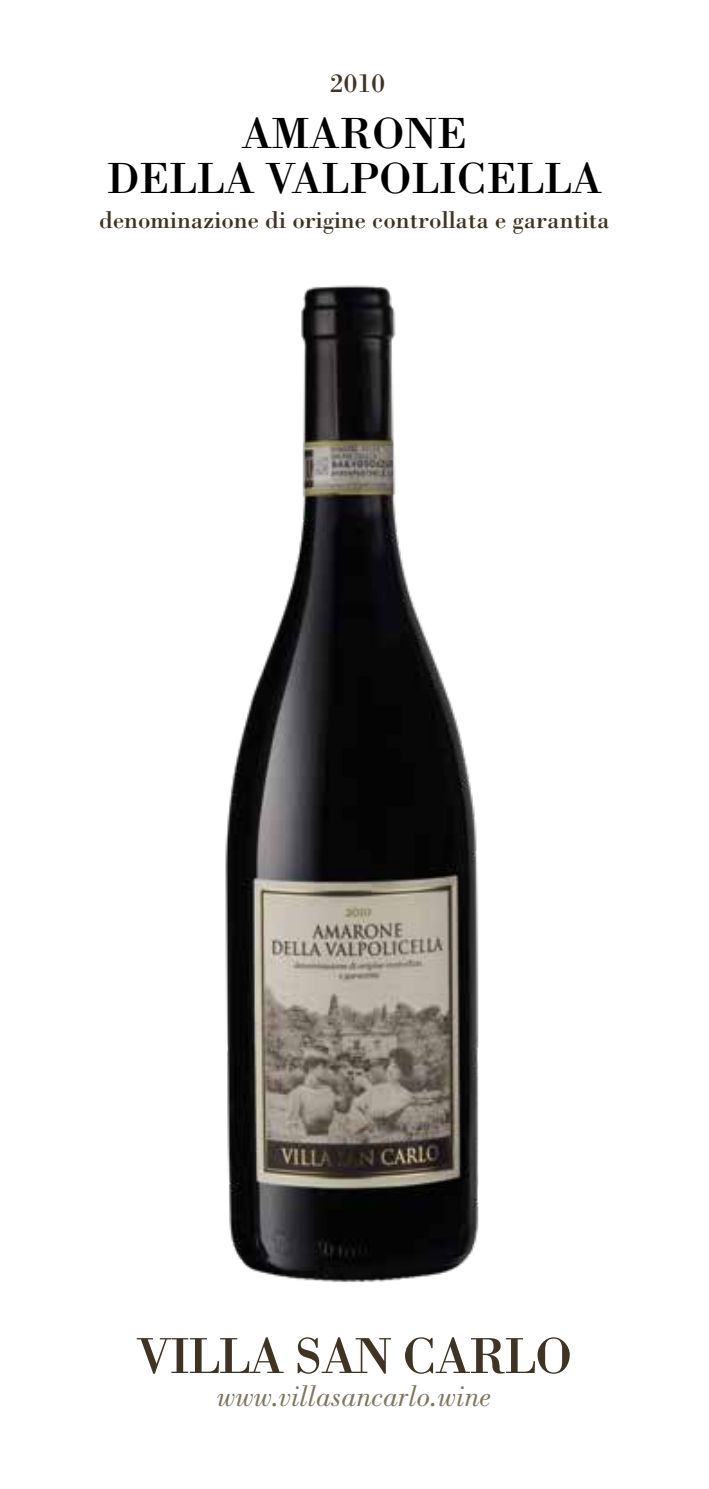
<style>
.page{position:relative;width:709px;height:1489px;background:#fff}
.page>*{position:absolute;margin:0;border:0;box-sizing:border-box;transform-origin:0 0}
.t1{font:52.25px "Bodoni";letter-spacing:-.025em;color:#3f3424}
.t2{font:45px/45px "Bodoni";color:#000;text-align:center}
.t3{font:italic 30.25px "Bodoni";color:#817560}
.t4{font:27.5px "Bodoni";color:#3f3424}
.t5{font:25px "Bodoni";color:#3f3424}
</style>
<div class="page">
<img style="left:225px;top:285px;width:254px;height:997px">
<p class="t4" style="left:330px;top:66px;width:56px">2010</p>
<h2 class="t2" style="left:107px;top:110px;width:496px">AMARONE<br>DELLA VALPOLICELLA</h2>
<p class="t5" style="left:99px;top:204px;width:512px">denominazione di origine controllata e garantita</p>
<h1 class="t1" style="left:137px;top:1323px;width:437px">VILLA SAN CARLO</h1>
<p class="t3" style="left:217px;top:1378px;width:276px">www.villasancarlo.wine</p>
</div>
